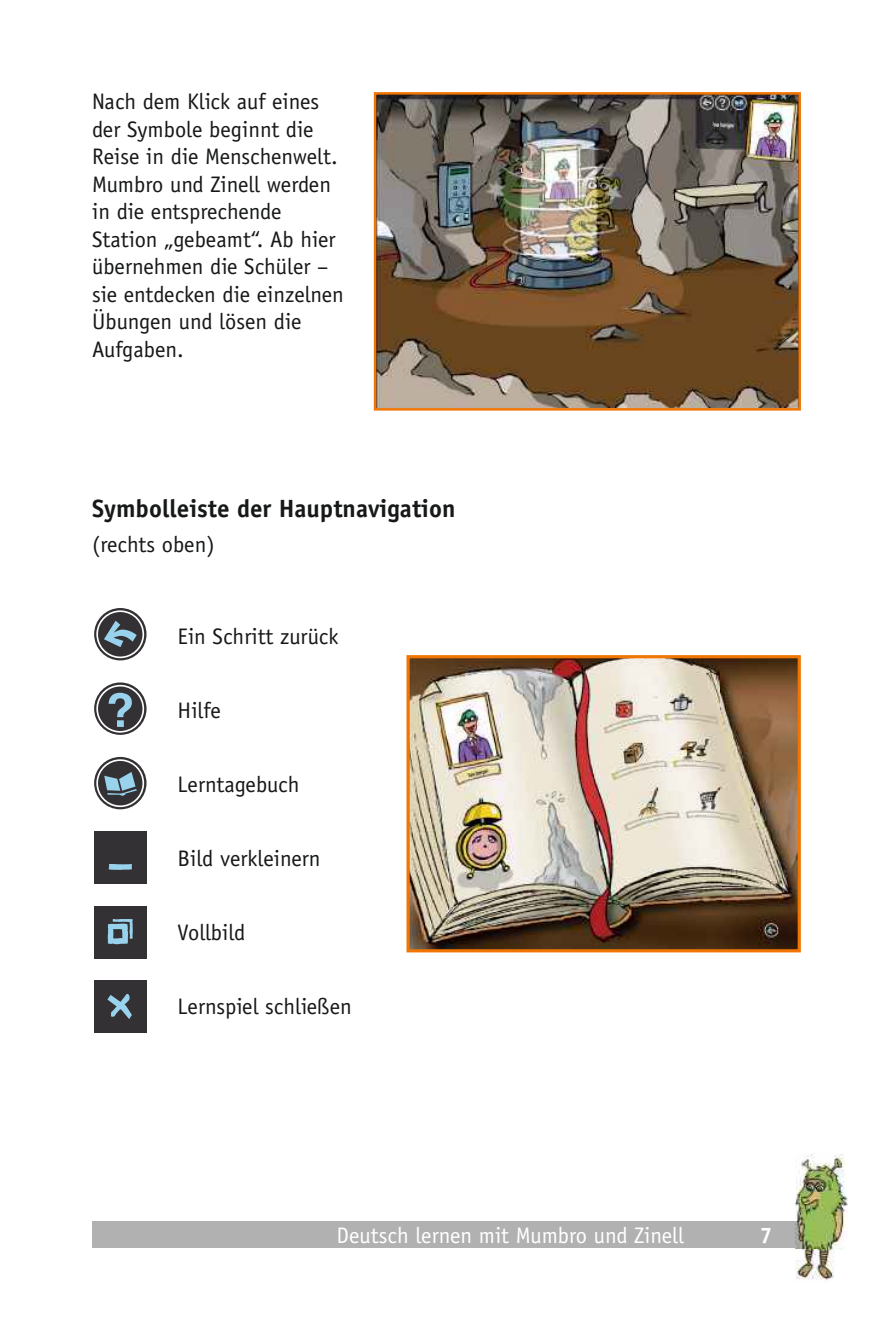
<style>
.page{position:relative;width:893px;height:1319px;background:#fff}
.page>*{position:absolute;margin:0;border:0;box-sizing:border-box;transform-origin:0 0}
.t1{font:700 25px "Officina Sans";color:#171818}
.t2{font:22.5px/27.5px "Officina Sans";color:#171818}
.t3{font:22.5px "Officina Sans";color:#fff}
.t4{font:700 22.5px "Officina Sans";color:#fff}
</style>
<div class="page">
<img style="left:377px;top:95px;width:421px;height:312px">
<div style="left:374px;top:92px;width:427px;height:318px;border:2px solid #f17502"></div>
<svg style="left:94px;top:608px;width:53px;height:52px"></svg>
<svg style="left:94px;top:682px;width:53px;height:52px"></svg>
<svg style="left:94px;top:756px;width:53px;height:53px"></svg>
<div style="left:94px;top:831px;width:53px;height:52px;background:#343134"></div>
<svg style="left:109px;top:864px;width:23px;height:6px"></svg>
<div style="left:94px;top:905px;width:53px;height:53px;background:#343134"></div>
<svg style="left:108px;top:919px;width:25px;height:25px"></svg>
<div style="left:94px;top:980px;width:53px;height:52px;background:#343134"></div>
<svg style="left:107px;top:993px;width:25px;height:25px"></svg>
<img style="left:410px;top:659px;width:387px;height:289px">
<div style="left:406px;top:655px;width:395px;height:297px;border:3px solid #f17502"></div>
<div style="left:92px;top:1221px;width:728px;height:26px;background:#b1b1b1"></div>
<img style="left:795px;top:1154px;width:53px;height:126px">
<img style="left:795px;top:1221px;width:25px;height:26px">
<p class="t2" style="left:92px;top:88px;width:253px">Nach dem Klick auf eines der Symbole beginnt die<br>Reise in die Menschenwelt.<br>Mumbro und Zinell werden in die entsprechende<br>Station „gebeamt“. Ab hier übernehmen die Schüler – sie entdecken die einzelnen<br>Übungen und lösen die<br>Aufgaben.</p>
<p class="t1" style="left:92px;top:493px;width:365px">Symbolleiste der Hauptnavigation</p>
<p class="t2" style="left:92px;top:530px;width:124px">(rechts oben)</p>
<p class="t2" style="left:178px;top:622px;width:162px">Ein Schritt zurück</p>
<p class="t2" style="left:178px;top:696px;width:45px">Hilfe</p>
<p class="t2" style="left:178px;top:770px;width:123px">Lerntagebuch</p>
<p class="t2" style="left:178px;top:844px;width:144px">Bild verkleinern</p>
<p class="t2" style="left:178px;top:918px;width:69px">Vollbild</p>
<p class="t2" style="left:178px;top:992px;width:176px">Lernspiel schließen</p>
<p class="t3" style="left:337px;top:1221px;width:349px">Deutsch lernen mit Mumbro und Zinell</p>
<p class="t4" style="left:760px;top:1220px;width:14px">7</p>
</div>
